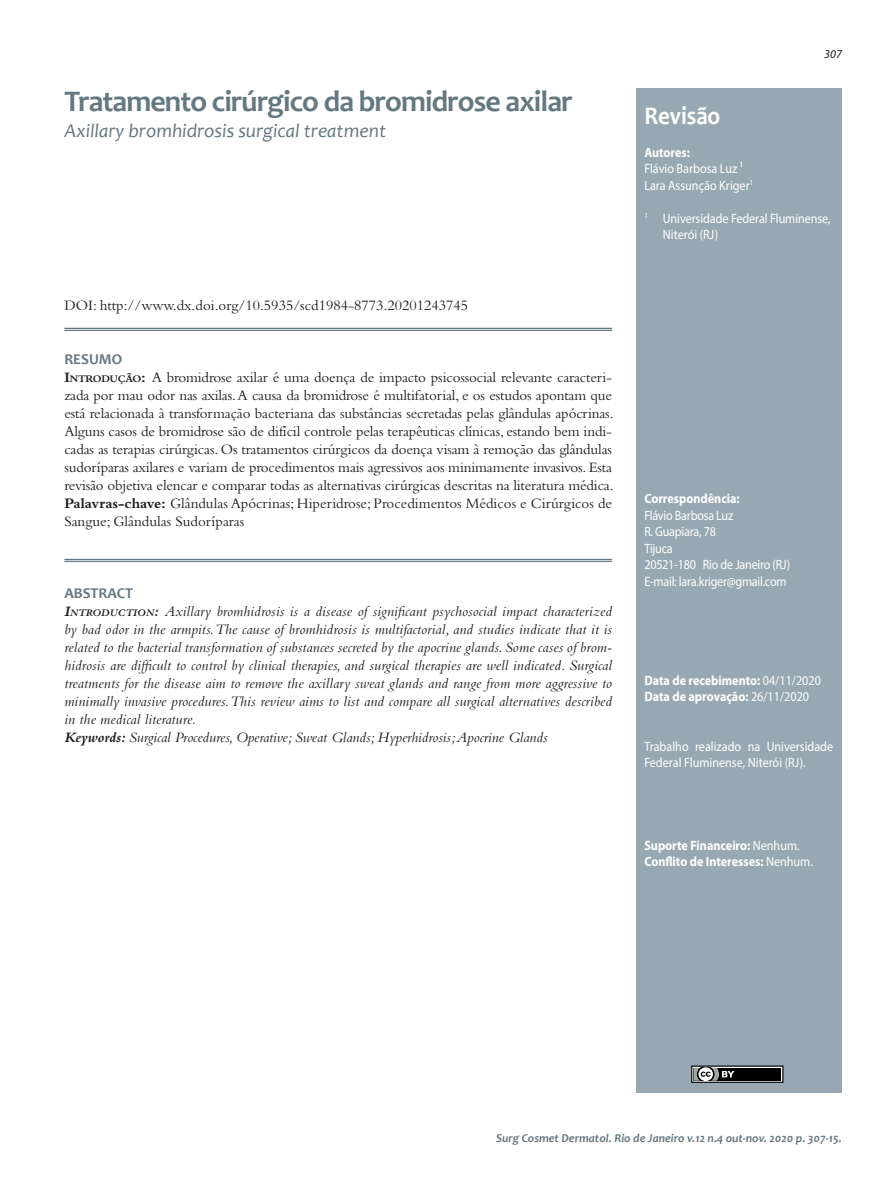
<style>
.page{position:relative;width:893px;height:1191px;background:#fff}
.page>*{position:absolute;margin:0;border:0;box-sizing:border-box;transform-origin:0 0}
.t1{font:700 30px "Candara";letter-spacing:-.03em;color:#647882}
.t2{font:700 25.5px "Candara";color:#fff;scale:.9 1}
.t3{font:italic 19.5px "Candara";color:#647882}
.t4{font:15px/18px "Bembo Std";color:#231f20;text-align:justify}
.t5{font:italic 15px/18px "Bembo Std";color:#231f20;text-align:justify}
.t6{font:700 15px "Candara";color:#647882}
.t7{font:13.5px/16.5px "Myriad Pro";letter-spacing:-.005em;color:#fff;scale:.9 1}
.t8{font:700 13.5px "Myriad Pro";color:#fff;scale:.9 1}
.t9{font:italic 700 12px "Candara";color:#647882}
.t10{font:italic 12px "Myriad Pro";color:#231f20}
.s1{font-weight:700}
.s2{font-weight:700;font-size:10.5px}
.s3{font-weight:400}
</style>
<div class="page">
<div style="left:636px;top:89px;width:206px;height:1004px;background:#97a8b2"></div>
<svg style="left:691px;top:1065px;width:92px;height:17px;background:#4b4d4d"></svg>
<hr style="left:64px;top:328px;width:548px;height:1px;background:#647882">
<hr style="left:64px;top:330px;width:548px;height:1px;background:#647882">
<hr style="left:64px;top:559px;width:548px;height:1px;background:#647882">
<hr style="left:64px;top:561px;width:548px;height:1px;background:#647882">
<p class="t1" style="left:64px;top:82px;width:510px">Tratamento cirúrgico da bromidrose axilar</p>
<p class="t3" style="left:64px;top:118px;width:323px">Axillary bromhidrosis surgical treatment</p>
<p class="t4" style="left:64px;top:296px;width:405px">DOI: http://www.dx.doi.org/10.5935/scd1984-8773.20201243745</p>
<p class="t6" style="left:64px;top:349px;width:59px">RESUMO</p>
<p class="t4" style="left:64px;top:368px;width:551px"><span class="s1">I</span><span class="s2">NTRODUÇÃO</span><span class="s1">:</span> A bromidrose axilar é uma doença de impacto psicossocial relevante caracteri&shy;zada por mau odor nas axilas. A causa da bromidrose é multifatorial, e os estudos apontam que está relacionada à transformação bacteriana das substâncias secretadas pelas glândulas apócrinas.<br>Alguns casos de bromidrose são de difícil controle pelas terapêuticas clínicas, estando bem indi&shy;cadas as terapias cirúrgicas. Os tratamentos cirúrgicos da doença visam à remoção das glândulas sudoríparas axilares e variam de procedimentos mais agressivos aos minimamente invasivos. Esta revisão objetiva elencar e comparar todas as alternativas cirúrgicas descritas na literatura médica.</p>
<p class="t4" style="left:64px;top:494px;width:549px"><span class="s1">Palavras-chave:</span> Glândulas Apócrinas; Hiperidrose; Procedimentos Médicos e Cirúrgicos de<br>Sangue; Glândulas Sudoríparas</p>
<p class="t6" style="left:64px;top:583px;width:70px">ABSTRACT</p>
<p class="t5" style="left:64px;top:602px;width:549px"><span class="s1">I</span><span class="s2">NTRODUCTION</span><span class="s1">:</span> Axillary bromhidrosis is a disease of significant psychosocial impact characterized by bad odor in the armpits. The cause of bromhidrosis is multifactorial, and studies indicate that it is related to the bacterial transformation of substances secreted by the apocrine glands. Some cases of brom&shy;hidrosis are difficult to control by clinical therapies, and surgical therapies are well indicated. Surgical treatments for the disease aim to remove the axillary sweat glands and range from more aggressive to minimally invasive procedures. This review aims to list and compare all surgical alternatives described in the medical literature.</p>
<p class="t5" style="left:64px;top:728px;width:485px"><span class="s1">Keywords:</span> Surgical Procedures, Operative; Sweat Glands; Hyperhidrosis; Apocrine Glands</p>
<p class="t10" style="left:824px;top:47px;width:19px">307</p>
<p class="t2" style="left:644px;top:99px;width:86px">Revisão</p>
<p class="t8" style="left:644px;top:144px;width:52px">Autores:</p>
<p class="t7" style="left:644px;top:160px;width:111px">Flávio Barbosa Luz 1</p>
<p class="t7" style="left:644px;top:177px;width:123px">Lara Assunção Kriger<sup>1</sup></p>
<p class="t7" style="left:663px;top:210px;width:188px;text-indent:-18px"><sup>1</sup> Universidade Federal Fluminense,<br>Niterói (RJ)</p>
<p class="t8" style="left:644px;top:491px;width:107px">Correspondência:</p>
<p class="t7" style="left:644px;top:507px;width:100px">Flávio Barbosa Luz</p>
<p class="t7" style="left:644px;top:523px;width:81px">R. Guapiara, 78</p>
<p class="t7" style="left:644px;top:540px;width:33px">Tijuca</p>
<p class="t7" style="left:644px;top:556px;width:164px">20521-180 Rio de Janeiro (RJ)</p>
<p class="t7" style="left:644px;top:573px;width:160px">E-mail: lara.kriger@gmail.com</p>
<p class="t8" style="left:644px;top:672px;width:198px">Data de recebimento: <span class="s3">04/11/2020</span></p>
<p class="t8" style="left:644px;top:689px;width:185px">Data de aprovação: <span class="s3">26/11/2020</span></p>
<p class="t7" style="left:644px;top:738px;width:211px">Trabalho realizado na Universidade<br>Federal Fluminense, Niterói (RJ).</p>
<p class="t8" style="left:644px;top:837px;width:174px">Suporte Financeiro: <span class="s3">Nenhum.</span></p>
<p class="t8" style="left:644px;top:854px;width:189px">Conflito de Interesses: <span class="s3">Nenhum.</span></p>
<p class="t9" style="left:496px;top:1130px;width:347px">Surg Cosmet Dermatol. Rio de Janeiro v.12 n.4 out-nov. 2020 p. 307-15.</p>
</div>
